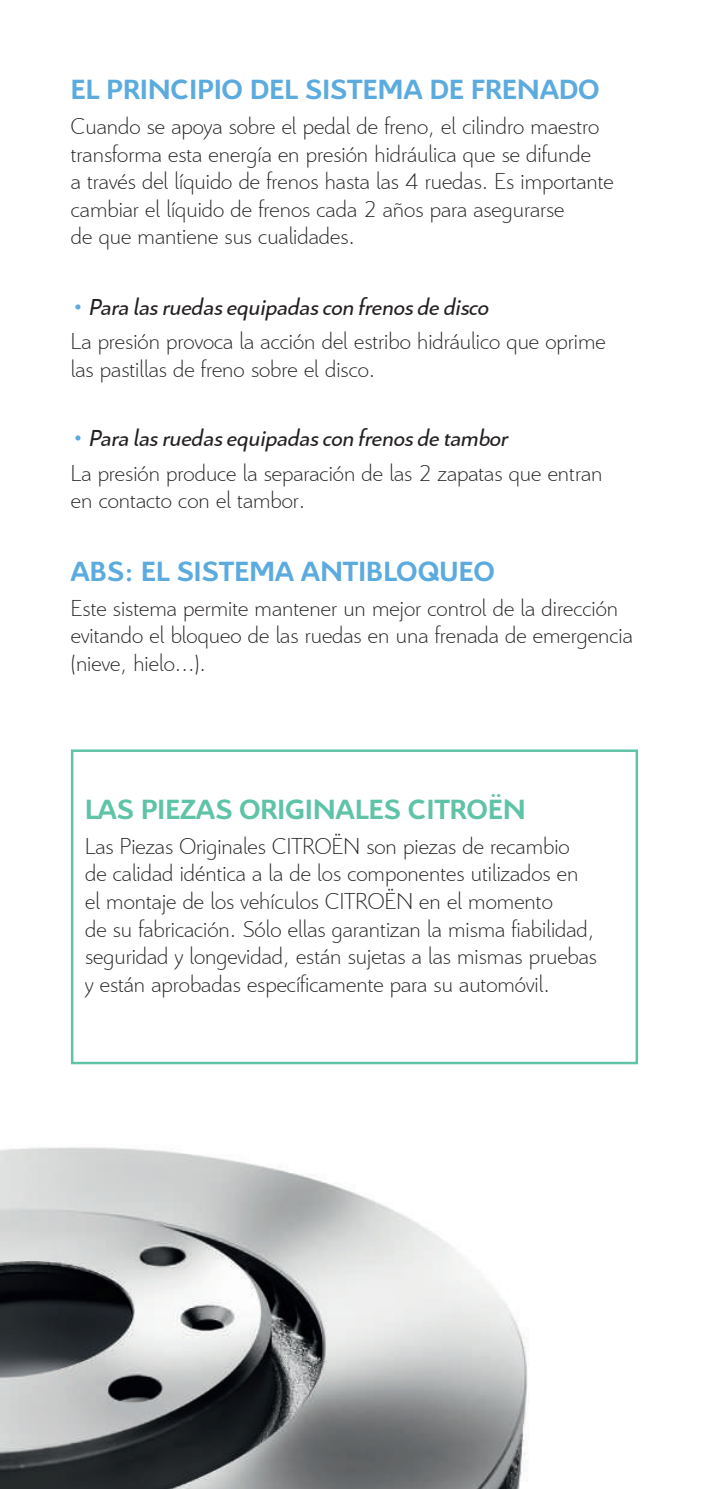
<style>
.page{position:relative;width:709px;height:1489px;background:#fff}
.page>*{position:absolute;margin:0;border:0;box-sizing:border-box;transform-origin:0 0}
.t1{font:700 30px "Citroen";letter-spacing:.01em;color:#5babdf}
.t2{font:700 30px "Citroen";letter-spacing:.01em;color:#5fc3a8}
.t3{font:300 25px/27.5px "Citroen";color:#231f20}
.s1{font-weight:400;font-style:italic;color:#5babdf}
.s2{font-weight:400;font-style:italic}
</style>
<div class="page">
<img style="left:0;top:1147px;width:529px;height:341px">
<div style="left:71px;top:749px;width:567px;height:315px;border:2px solid #5fc3a8"></div>
<p class="t1" style="left:71px;top:69px;width:530px">EL PRINCIPIO DEL SISTEMA DE FRENADO</p>
<p class="t3" style="left:71px;top:111px;width:544px">Cuando se apoya sobre el pedal de freno, el cilindro maestro transforma esta energía en presión hidráulica que se difunde<br>a través del líquido de frenos hasta las 4 ruedas. Es importante cambiar el líquido de frenos cada 2 años para asegurarse<br>de que mantiene sus cualidades.</p>
<p class="t3" style="left:71px;top:288px;width:536px;line-height:34.5px"><span class="s1">•</span> <span class="s2">Para las ruedas equipadas con frenos de disco<br></span>La presión provoca la acción del estribo hidráulico que oprime</p>
<p class="t3" style="left:71px;top:354px;width:306px">las pastillas de freno sobre el disco.</p>
<p class="t3" style="left:71px;top:419px;width:533px;line-height:34.5px"><span class="s1">•</span> <span class="s2">Para las ruedas equipadas con frenos de tambor<br></span>La presión produce la separación de las 2 zapatas que entran</p>
<p class="t3" style="left:71px;top:485px;width:236px">en contacto con el tambor.</p>
<p class="t1" style="left:71px;top:551px;width:425px">ABS: EL SISTEMA ANTIBLOQUEO</p>
<p class="t3" style="left:71px;top:592px;width:563px">Este sistema permite mantener un mejor control de la dirección evitando el bloqueo de las ruedas en una frenada de emergencia (nieve, hielo...).</p>
<p class="t2" style="left:85px;top:789px;width:442px">LAS PIEZAS ORIGINALES CITROËN</p>
<p class="t3" style="left:85px;top:830px;width:513px">Las Piezas Originales CITROËN son piezas de recambio de calidad idéntica a la de los componentes utilizados en el montaje de los vehículos CITROËN en el momento<br>de su fabricación. Sólo ellas garantizan la misma fiabilidad, seguridad y longevidad, están sujetas a las mismas pruebas y están aprobadas específicamente para su automóvil.</p>
</div>
